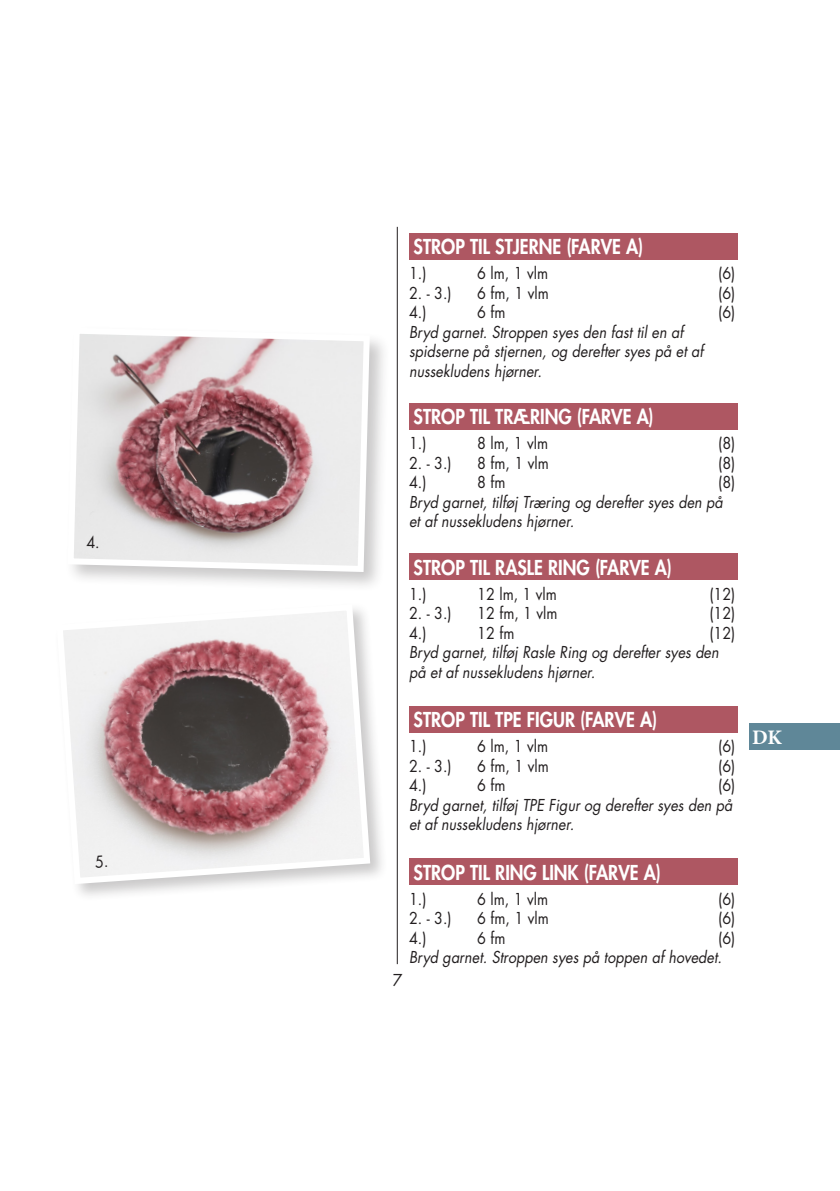
<style>
.page{position:relative;width:840px;height:1191px;background:#fff}
.page>*{position:absolute;margin:0;border:0;box-sizing:border-box;transform-origin:0 0}
.t1{font:700 20.6px "Minion Pro";color:#fff}
.t2{font:800 20px "Futura Std";color:#fff;scale:.9 1}
.t3{font:italic 16px/19.6px "Futura Std";color:#231f20;scale:.9 1}
.t4{font:16px "Futura Std";color:#231f20;scale:.9 1}
.t5{font:16px "Futura Std";color:#231f20}
</style>
<div class="page">
<hr style="left:397px;top:227px;width:1px;height:737px;background:#231f20">
<div style="left:748px;top:723px;width:91px;height:27px;background:#5f8798"></div>
<div style="left:409px;top:233px;width:327px;height:26px;background:#ae5762"></div>
<div style="left:409px;top:403px;width:327px;height:26px;background:#ae5762"></div>
<div style="left:409px;top:553px;width:327px;height:27px;background:#ae5762"></div>
<div style="left:409px;top:706px;width:327px;height:26px;background:#ae5762"></div>
<div style="left:409px;top:858px;width:327px;height:27px;background:#ae5762"></div>
<div style="left:65px;top:325px;width:325px;height:267px;background:#231f20;opacity:.24"></div>
<svg style="left:65px;top:325px;width:307px;height:250px;background:#cabbbd"></svg>
<div style="left:54px;top:602px;width:334px;height:300px;background:#231f20;opacity:.24"></div>
<svg style="left:54px;top:602px;width:319px;height:285px"></svg>
<svg style="left:95px;top:855px;width:12px;height:13px"></svg>
<p class="t4" style="left:86px;top:531px;width:16px">4.</p>
<p class="t2" style="left:413px;top:234px;width:256px">STROP TIL STJERNE (FARVE A)</p>
<p class="t4" style="left:409px;top:263px;width:21px">1.)</p>
<p class="t4" style="left:477px;top:263px;width:80px">6 lm, 1 vlm</p>
<p class="t4" style="left:717px;top:263px;width:21px">(6)</p>
<p class="t4" style="left:409px;top:282px;width:49px">2. - 3.)</p>
<p class="t4" style="left:477px;top:282px;width:81px">6 fm, 1 vlm</p>
<p class="t4" style="left:717px;top:282px;width:21px">(6)</p>
<p class="t4" style="left:409px;top:302px;width:21px">4.)</p>
<p class="t4" style="left:477px;top:302px;width:33px">6 fm</p>
<p class="t4" style="left:717px;top:302px;width:21px">(6)</p>
<p class="t3" style="left:409px;top:322px;width:328px">Bryd garnet. Stroppen syes den fast til en af spidserne på stjernen, og derefter syes på et af nussekludens hjørner.</p>
<p class="t2" style="left:413px;top:404px;width:268px">STROP TIL TRÆRING (FARVE A)</p>
<p class="t4" style="left:409px;top:433px;width:21px">1.)</p>
<p class="t4" style="left:477px;top:433px;width:80px">8 lm, 1 vlm</p>
<p class="t4" style="left:717px;top:433px;width:21px">(8)</p>
<p class="t4" style="left:409px;top:452px;width:49px">2. - 3.)</p>
<p class="t4" style="left:477px;top:452px;width:81px">8 fm, 1 vlm</p>
<p class="t4" style="left:717px;top:452px;width:21px">(8)</p>
<p class="t4" style="left:409px;top:472px;width:21px">4.)</p>
<p class="t4" style="left:477px;top:472px;width:33px">8 fm</p>
<p class="t4" style="left:717px;top:472px;width:21px">(8)</p>
<p class="t3" style="left:409px;top:492px;width:350px">Bryd garnet, tilføj Træring og derefter syes den på et af nussekludens hjørner.</p>
<p class="t2" style="left:413px;top:554px;width:288px">STROP TIL RASLE RING (FARVE A)</p>
<p class="t4" style="left:409px;top:583px;width:21px">1.)</p>
<p class="t4" style="left:477px;top:583px;width:90px">12 lm, 1 vlm</p>
<p class="t4" style="left:709px;top:583px;width:30px">(12)</p>
<p class="t4" style="left:409px;top:603px;width:49px">2. - 3.)</p>
<p class="t4" style="left:477px;top:603px;width:91px">12 fm, 1 vlm</p>
<p class="t4" style="left:709px;top:603px;width:30px">(12)</p>
<p class="t4" style="left:409px;top:622px;width:21px">4.)</p>
<p class="t4" style="left:477px;top:622px;width:43px">12 fm</p>
<p class="t4" style="left:709px;top:622px;width:30px">(12)</p>
<p class="t3" style="left:409px;top:642px;width:345px">Bryd garnet, tilføj Rasle Ring og derefter syes den på et af nussekludens hjørner.</p>
<p class="t2" style="left:413px;top:707px;width:272px">STROP TIL TPE FIGUR (FARVE A)</p>
<p class="t4" style="left:409px;top:736px;width:21px">1.)</p>
<p class="t4" style="left:477px;top:736px;width:80px">6 lm, 1 vlm</p>
<p class="t4" style="left:717px;top:736px;width:21px">(6)</p>
<p class="t4" style="left:409px;top:755px;width:49px">2. - 3.)</p>
<p class="t4" style="left:477px;top:755px;width:81px">6 fm, 1 vlm</p>
<p class="t4" style="left:717px;top:755px;width:21px">(6)</p>
<p class="t4" style="left:409px;top:775px;width:21px">4.)</p>
<p class="t4" style="left:477px;top:775px;width:33px">6 fm</p>
<p class="t4" style="left:717px;top:775px;width:21px">(6)</p>
<p class="t3" style="left:409px;top:795px;width:361px">Bryd garnet, tilføj TPE Figur og derefter syes den på et af nussekludens hjørner.</p>
<p class="t2" style="left:413px;top:859px;width:276px">STROP TIL RING LINK (FARVE A)</p>
<p class="t4" style="left:409px;top:888px;width:21px">1.)</p>
<p class="t4" style="left:477px;top:888px;width:80px">6 lm, 1 vlm</p>
<p class="t4" style="left:717px;top:888px;width:21px">(6)</p>
<p class="t4" style="left:409px;top:908px;width:49px">2. - 3.)</p>
<p class="t4" style="left:477px;top:908px;width:81px">6 fm, 1 vlm</p>
<p class="t4" style="left:717px;top:908px;width:21px">(6)</p>
<p class="t4" style="left:409px;top:927px;width:21px">4.)</p>
<p class="t4" style="left:477px;top:927px;width:33px">6 fm</p>
<p class="t4" style="left:717px;top:927px;width:21px">(6)</p>
<p class="t3" style="left:409px;top:947px;width:349px">Bryd garnet. Stroppen syes på toppen af hovedet.</p>
<p class="t5" style="left:392px;top:969px;width:11px">7</p>
<p class="t1" style="left:751px;top:723px;width:31px">DK</p>
</div>
